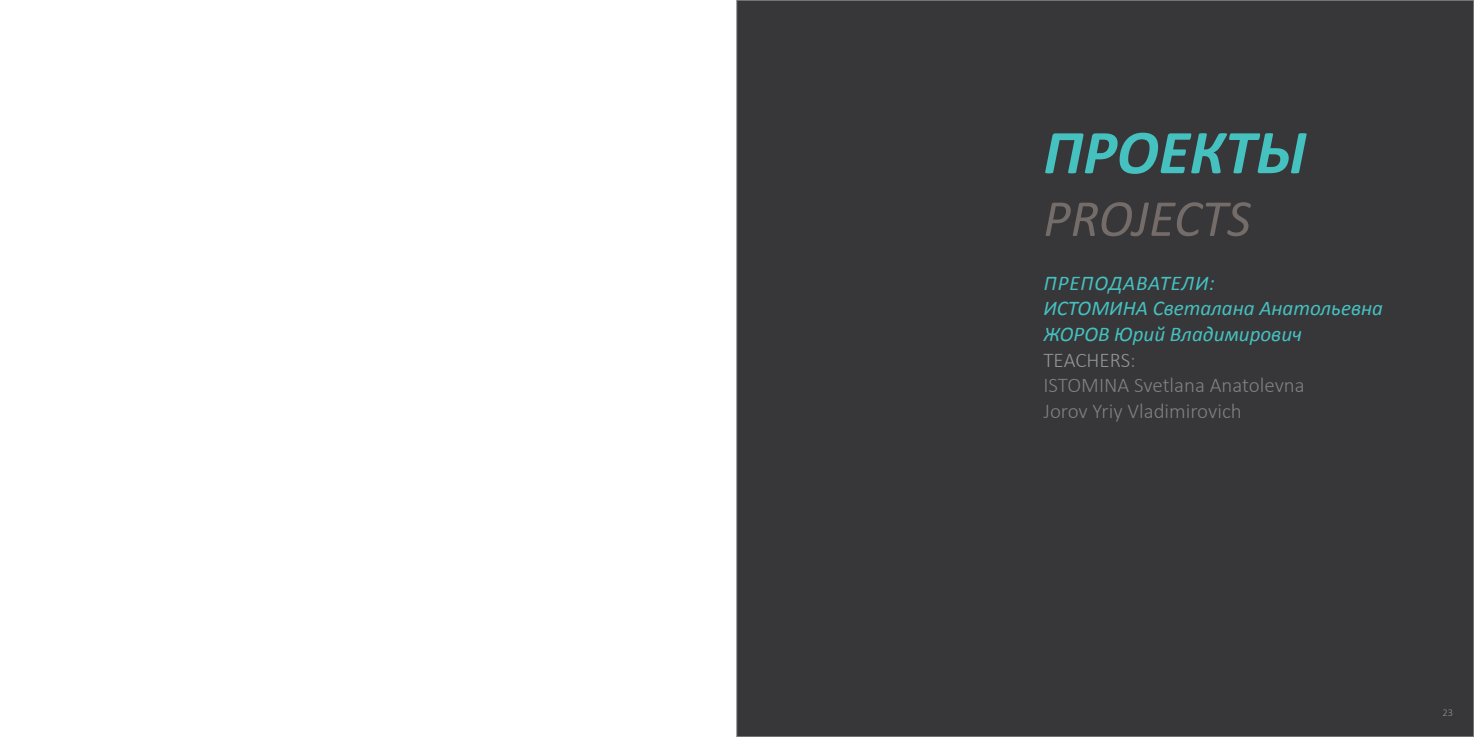
<style>
.page{position:relative;width:1474px;height:737px;background:#fff}
.page>*{position:absolute;margin:0;border:0;box-sizing:border-box;transform-origin:0 0}
.t1{font:italic 700 63px "Calibri";color:#45c1c0}
.t2{font:italic 52.5px "Calibri";color:#746c69}
.t3{font:italic 21px/25.5px "Calibri";color:#45c1c0}
.t4{font:300 10.5px "Calibri";color:#939598}
.s1{font-weight:300;font-style:normal;color:#939598}
.s2{font-weight:300;font-style:normal;color:#7e8083}
</style>
<div class="page">
<div style="left:736px;top:0;width:737px;height:736px;background:#373639"></div>
<h1 class="t1" style="left:1043px;top:112px;width:264px">ПРОЕКТЫ</h1>
<h2 class="t2" style="left:1043px;top:183px;width:209px">PROJECTS</h2>
<p class="t3" style="left:1043px;top:270px;width:341px">ПРЕПОДАВАТЕЛИ:<br>ИСТОМИНА Светалана Анатольевна<br>ЖОРОВ Юрий Владимирович<br><span class="s1">TEACHERS</span><span class="s2">:<br>ISTOMINA Svetlana Anatolevna<br>Jorov Yriy Vladimirovich</span></p>
<p class="t4" style="left:1442px;top:705px;width:12px">23</p>
</div>
